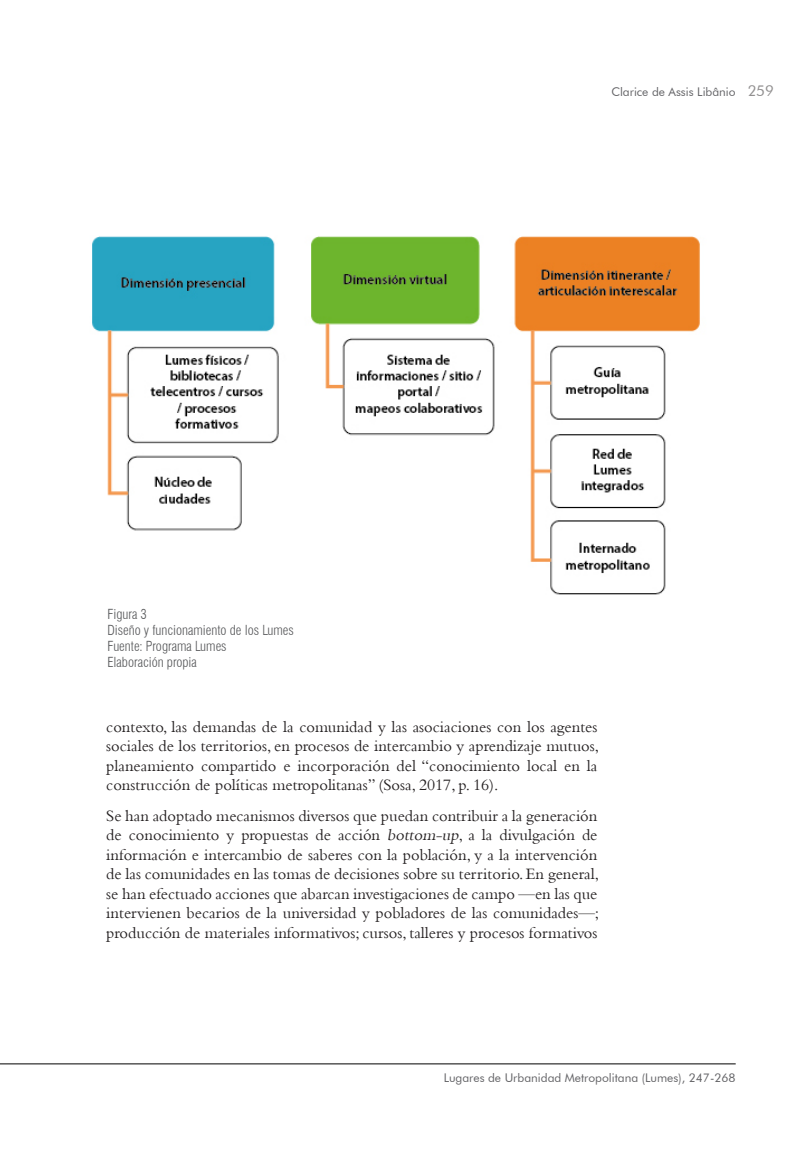
<style>
.page{position:relative;width:808px;height:1149px;background:#fff}
.page>*{position:absolute;margin:0;border:0;box-sizing:border-box;transform-origin:0 0}
.Texto_GENERAL{font:16.5px/19.5px "Bembo";color:#231f20;text-align:justify}
.t1{font:15px "Futura BT";color:#231f20}
.FIGURAS_TEXT{font:300 condensed 13.5px "Swiss 721 BT";color:#57585a}
.t2{font:12px "Futura BT";color:#636366}
.s1{font-style:italic}
</style>
<div class="page">
<hr style="left:0;top:1063px;width:736px;height:1px;background:#000">
<img style="left:92px;top:236px;width:608px;height:359px">
<p class="t2" style="left:611px;top:84px;width:126px">Clarice de Assis Libânio</p>
<p class="t1" style="left:747px;top:81px;width:28px">259</p>
<p class="FIGURAS_TEXT" style="left:107px;top:605px;width:41px">Figura 3</p>
<p class="FIGURAS_TEXT" style="left:107px;top:621px;width:188px">Diseño y funcionamiento de los Lumes</p>
<p class="FIGURAS_TEXT" style="left:107px;top:637px;width:121px">Fuente: Programa Lumes</p>
<p class="FIGURAS_TEXT" style="left:107px;top:653px;width:91px">Elaboración propia</p>
<p class="Texto_GENERAL" style="left:106px;top:716px;width:494px">contexto, las demandas de la comunidad y las asociaciones con los agentes sociales de los territorios, en procesos de intercambio y aprendizaje mutuos, planeamiento compartido e incorporación del “conocimiento local en la construcción de políticas metropolitanas” (Sosa, 2017, p. 16).</p>
<p class="Texto_GENERAL" style="left:106px;top:805px;width:494px">Se han adoptado mecanismos diversos que puedan contribuir a la generación de conocimiento y propuestas de acción <span class="s1">bottom-up</span>, a la divulgación de información e intercambio de saberes con la población, y a la intervención de las comunidades en las tomas de decisiones sobre su territorio. En general, se han efectuado acciones que abarcan investigaciones de campo —en las que intervienen becarios de la universidad y pobladores de las comunidades—; producción de materiales informativos; cursos, talleres y procesos formativos</p>
<p class="t2" style="left:444px;top:1070px;width:293px">Lugares de Urbanidad Metropolitana (Lumes), 247-268</p>
</div>
